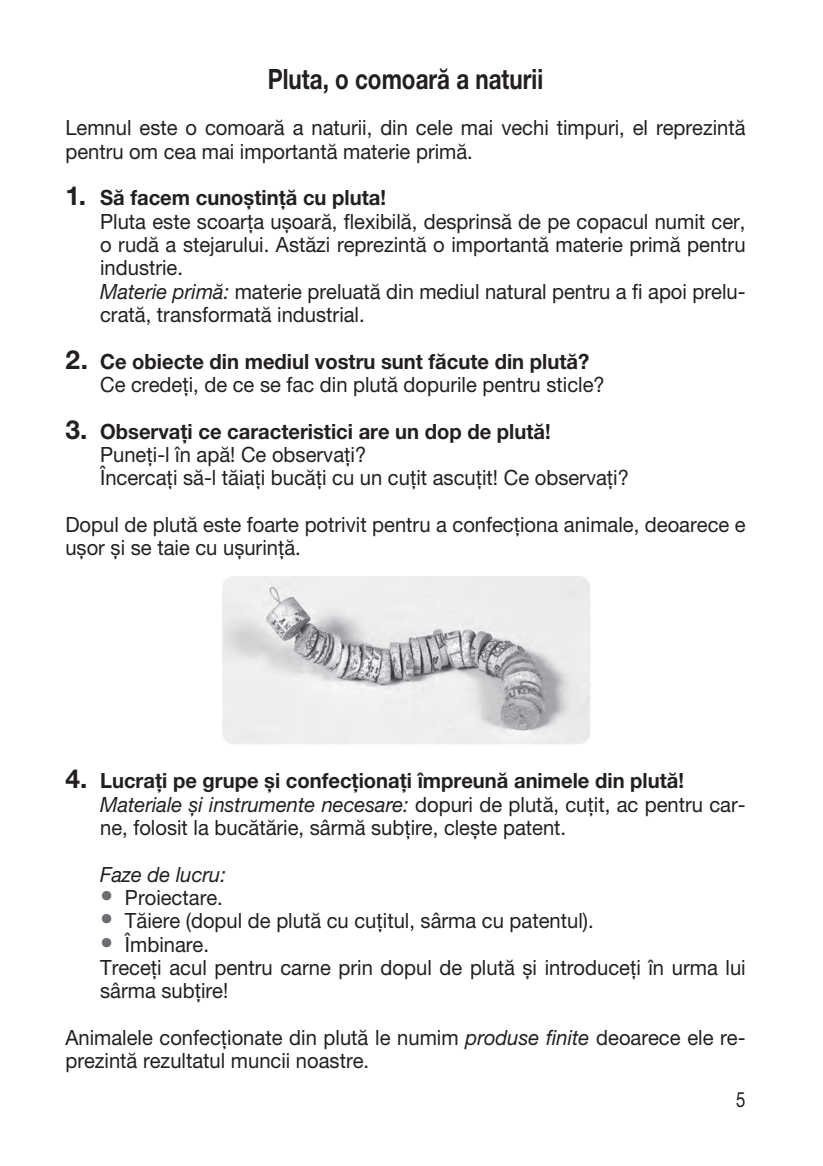
<style>
.page{position:relative;width:823px;height:1166px;background:#fff}
.page>*{position:absolute;margin:0;border:0;box-sizing:border-box;transform-origin:0 0}
.t1{font:700 28px "Helvetica Neue LT Pro";color:#231f20;scale:.8 1}
.t2{font:21px/23.3px "Helvetica Neue LT Pro";color:#231f20;scale:.96 1}
.t3{font:italic 21px "Helvetica Neue LT Pro";color:#231f20;scale:.96 1}
.t4{font:21px "Helvetica Neue LT Pro";color:#231f20;scale:.8 1}
.s1{font-weight:700;font-size:26.25px}
.s2{font-weight:700}
.s3{font-style:italic}
.s4{font-weight:700;font-size:26.25px;color:#6c6d70}
</style>
<div class="page">
<img style="left:222px;top:576px;width:368px;height:168px">
<h1 class="t1" style="left:268px;top:61px;width:345px">Pluta, o comoară a naturii</h1>
<p class="t2" style="left:65px;top:116px;width:709px">Lemnul este o comoară a naturii, din cele mai vechi timpuri, el reprezintă pentru om cea mai importantă materie primă.</p>
<p class="t2" style="left:100px;top:186px;width:673px;text-indent:-35px"><span class="s1">1.</span> <span class="s2">Să facem cunoştinţă cu pluta!<br></span>Pluta este scoarţa uşoară, flexibilă, desprinsă de pe copacul numit cer, o rudă a stejarului. Astăzi reprezintă o importantă materie primă pentru industrie.<br><span class="s3">Materie primă:</span> materie preluată din mediul natural pentru a fi apoi prelu&shy;crată, transformată industrial.</p>
<p class="t2" style="left:100px;top:349px;width:527px;text-indent:-35px"><span class="s1">2.</span> <span class="s2">Ce obiecte din mediul vostru sunt făcute din plută?<br></span>Ce credeţi, de ce se fac din plută dopurile pentru sticle?</p>
<p class="t2" style="left:100px;top:419px;width:552px;text-indent:-35px"><span class="s1">3.</span> <span class="s2">Observaţi ce caracteristici are un dop de plută!<br></span>Puneţi-l în apă! Ce observaţi?<br>Încercaţi să-l tăiaţi bucăţi cu un cuţit ascuţit! Ce observaţi?</p>
<p class="t2" style="left:65px;top:512px;width:709px">Dopul de plută este foarte potrivit pentru a confecţiona animale, deoarece e uşor şi se taie cu uşurinţă.</p>
<p class="t2" style="left:100px;top:769px;width:673px;text-indent:-35px"><span class="s1">4.</span> <span class="s2">Lucraţi pe grupe şi confecţionaţi împreună animele din plută!<br></span><span class="s3">Materiale şi instrumente necesare:</span> dopuri de plută, cuţit, ac pentru car&shy;ne, folosit la bucătărie, sârmă subţire, cleşte patent.</p>
<p class="t3" style="left:100px;top:861px;width:133px">Faze de lucru:</p>
<p class="t2" style="left:100px;top:885px;width:129px"><span class="s4">•</span> Proiectare.</p>
<p class="t2" style="left:100px;top:909px;width:515px"><span class="s4">•</span> Tăiere (dopul de plută cu cuţitul, sârma cu patentul).</p>
<p class="t2" style="left:100px;top:932px;width:673px"><span class="s4">•</span> Îmbinare.<br>Treceţi acul pentru carne prin dopul de plută şi introduceţi în urma lui sârma subţire!</p>
<p class="t2" style="left:65px;top:1025px;width:709px">Animalele confecţionate din plută le numim <span class="s3">produse finite</span> deoarece ele re&shy;prezintă rezultatul muncii noastre.</p>
<p class="t4" style="left:736px;top:1086px;width:13px">5</p>
</div>
